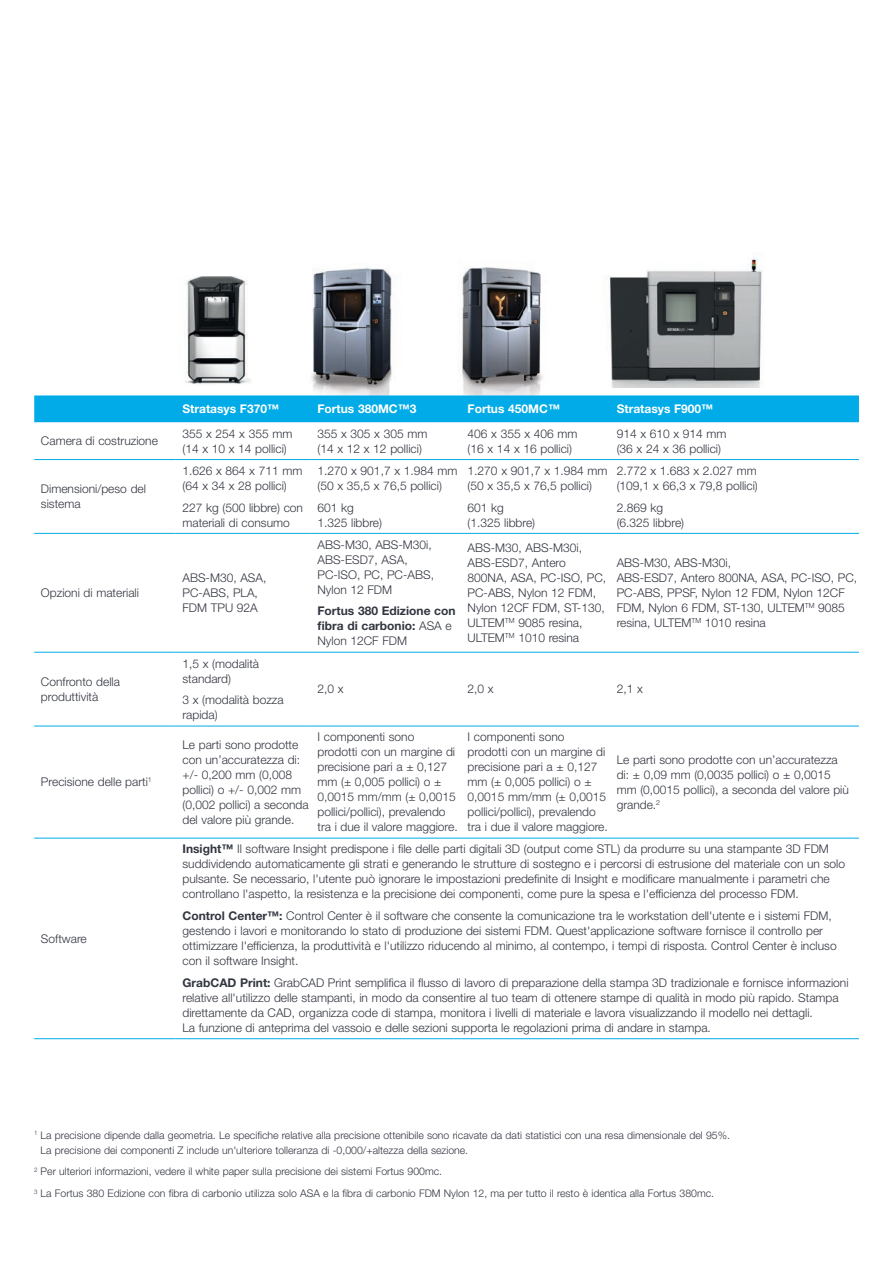
<style>
.page{position:relative;width:893px;height:1263px;background:#fff}
.page>*{position:absolute;margin:0;border:0;box-sizing:border-box;transform-origin:0 0}
.t1{font:300 12px/15px "Helvetica Neue LT Std";color:#323640}
.t2{font:700 12px "Helvetica Neue LT Std";color:#fff}
.t3{font:700 12px/15px "Helvetica Neue LT Std";color:#323640}
.t4{font:300 10.5px/15px "Helvetica Neue LT Std";color:#323640}
.s1{font-weight:300}
.s2{font-weight:700}
</style>
<div class="page">
<img style="left:311px;top:267px;width:81px;height:128px">
<img style="left:462px;top:267px;width:81px;height:128px">
<img style="left:185px;top:276px;width:66px;height:108px">
<img style="left:606px;top:257px;width:156px;height:131px">
<div style="left:34px;top:395px;width:825px;height:27px;background:#00abe7"></div>
<svg style="left:34px;top:422px;width:825px;height:416px"></svg>
<hr style="left:34px;top:459px;width:142px;height:1px;background:#00abe7">
<hr style="left:176px;top:459px;width:135px;height:1px;background:#00abe7">
<hr style="left:311px;top:459px;width:150px;height:1px;background:#00abe7">
<hr style="left:461px;top:459px;width:149px;height:1px;background:#00abe7">
<hr style="left:610px;top:459px;width:249px;height:1px;background:#00abe7">
<hr style="left:34px;top:533px;width:142px;height:1px;background:#00abe7">
<hr style="left:176px;top:533px;width:135px;height:1px;background:#00abe7">
<hr style="left:311px;top:533px;width:150px;height:1px;background:#00abe7">
<hr style="left:461px;top:533px;width:149px;height:1px;background:#00abe7">
<hr style="left:610px;top:533px;width:249px;height:1px;background:#00abe7">
<hr style="left:34px;top:652px;width:142px;height:1px;background:#00abe7">
<hr style="left:34px;top:1038px;width:142px;height:1px;background:#00abe7">
<hr style="left:176px;top:652px;width:135px;height:1px;background:#00abe7">
<hr style="left:176px;top:1038px;width:135px;height:1px;background:#00abe7">
<hr style="left:311px;top:1038px;width:150px;height:1px;background:#00abe7">
<hr style="left:461px;top:1038px;width:149px;height:1px;background:#00abe7">
<hr style="left:610px;top:1038px;width:249px;height:1px;background:#00abe7">
<hr style="left:311px;top:652px;width:150px;height:1px;background:#00abe7">
<hr style="left:461px;top:652px;width:149px;height:1px;background:#00abe7">
<hr style="left:610px;top:652px;width:249px;height:1px;background:#00abe7">
<hr style="left:34px;top:726px;width:142px;height:1px;background:#00abe7">
<hr style="left:176px;top:726px;width:135px;height:1px;background:#00abe7">
<hr style="left:311px;top:726px;width:150px;height:1px;background:#00abe7">
<hr style="left:461px;top:726px;width:149px;height:1px;background:#00abe7">
<hr style="left:610px;top:726px;width:249px;height:1px;background:#00abe7">
<hr style="left:34px;top:838px;width:142px;height:1px;background:#00abe7">
<hr style="left:176px;top:838px;width:135px;height:1px;background:#00abe7">
<hr style="left:311px;top:838px;width:150px;height:1px;background:#00abe7">
<hr style="left:461px;top:838px;width:149px;height:1px;background:#00abe7">
<hr style="left:610px;top:838px;width:249px;height:1px;background:#00abe7">
<p class="t2" style="left:182px;top:402px;width:98px">Stratasys F370™</p>
<p class="t2" style="left:317px;top:402px;width:101px">Fortus 380MC™3</p>
<p class="t2" style="left:468px;top:402px;width:94px">Fortus 450MC™</p>
<p class="t2" style="left:617px;top:402px;width:98px">Stratasys F900™</p>
<p class="t1" style="left:41px;top:433px;width:118px">Camera di costruzione</p>
<p class="t1" style="left:182px;top:426px;width:111px">355 x 254 x 355 mm (14 x 10 x 14 pollici)</p>
<p class="t1" style="left:317px;top:426px;width:111px">355 x 305 x 305 mm (14 x 12 x 12 pollici)</p>
<p class="t1" style="left:468px;top:426px;width:111px">406 x 355 x 406 mm (16 x 14 x 16 pollici)</p>
<p class="t1" style="left:617px;top:426px;width:111px">914 x 610 x 914 mm (36 x 24 x 36 pollici)</p>
<p class="t1" style="left:41px;top:481px;width:107px">Dimensioni/peso del sistema</p>
<p class="t1" style="left:182px;top:463px;width:121px">1.626 x 864 x 711 mm (64 x 34 x 28 pollici)</p>
<p class="t1" style="left:182px;top:500px;width:122px">227 kg (500 libbre) con materiali di consumo</p>
<p class="t1" style="left:317px;top:463px;width:141px">1.270 x 901,7 x 1.984 mm (50 x 35,5 x 76,5 pollici)</p>
<p class="t1" style="left:317px;top:500px;width:66px">601 kg<br>1.325 libbre)</p>
<p class="t1" style="left:468px;top:463px;width:141px">1.270 x 901,7 x 1.984 mm (50 x 35,5 x 76,5 pollici)</p>
<p class="t1" style="left:468px;top:500px;width:69px">601 kg (1.325 libbre)</p>
<p class="t1" style="left:617px;top:463px;width:143px">2.772 x 1.683 x 2.027 mm (109,1 x 66,3 x 79,8 pollici)</p>
<p class="t1" style="left:617px;top:500px;width:69px">2.869 kg (6.325 libbre)</p>
<p class="t1" style="left:41px;top:585px;width:100px">Opzioni di materiali</p>
<p class="t1" style="left:41px;top:674px;width:81px">Confronto della produttività</p>
<p class="t1" style="left:41px;top:774px;width:112px">Precisione delle parti<sup>1</sup></p>
<p class="t1" style="left:41px;top:931px;width:47px">Software</p>
<p class="t1" style="left:182px;top:570px;width:85px">ABS-M30, ASA,<br>PC-ABS, PLA,<br>FDM TPU 92A</p>
<p class="t1" style="left:182px;top:655px;width:78px">1,5 x (modalità standard)</p>
<p class="t1" style="left:182px;top:692px;width:103px">3 x (modalità bozza rapida)</p>
<p class="t1" style="left:317px;top:537px;width:118px">ABS-M30, ABS-M30i,<br>ABS-ESD7, ASA,<br>PC-ISO, PC, PC-ABS,<br>Nylon 12 FDM</p>
<p class="t3" style="left:317px;top:603px;width:140px">Fortus 380 Edizione con fibra di carbonio: <span class="s1">ASA e<br>Nylon 12CF FDM</span></p>
<p class="t1" style="left:468px;top:540px;width:140px">ABS-M30, ABS-M30i,<br>ABS-ESD7, Antero<br>800NA, ASA, PC-ISO, PC,<br>PC-ABS, Nylon 12 FDM,<br>Nylon 12CF FDM, ST-130,<br>ULTEM<sup>TM</sup> 9085 resina,<br>ULTEM<sup>TM</sup> 1010 resina</p>
<p class="t1" style="left:617px;top:555px;width:242px">ABS-M30, ABS-M30i,<br>ABS-ESD7, Antero 800NA, ASA, PC-ISO, PC, PC-ABS, PPSF, Nylon 12 FDM, Nylon 12CF FDM, Nylon 6 FDM, ST-130, ULTEM<sup>TM</sup> 9085 resina, ULTEM<sup>TM</sup> 1010 resina</p>
<p class="t1" style="left:317px;top:681px;width:28px">2,0 x</p>
<p class="t1" style="left:468px;top:681px;width:28px">2,0 x</p>
<p class="t1" style="left:617px;top:681px;width:28px">2,1 x</p>
<p class="t1" style="left:182px;top:737px;width:128px">Le parti sono prodotte con un’accuratezza di: +/- 0,200 mm (0,008 pollici) o +/- 0,002 mm (0,002 pollici) a seconda del valore più grande.</p>
<p class="t1" style="left:317px;top:729px;width:142px">I componenti sono<br>prodotti con un margine di precisione pari a ± 0,127 mm (± 0,005 pollici) o ±<br>0,0015 mm/mm (± 0,0015 pollici/pollici), prevalendo tra i due il valore maggiore.</p>
<p class="t1" style="left:468px;top:729px;width:142px">I componenti sono<br>prodotti con un margine di precisione pari a ± 0,127 mm (± 0,005 pollici) o ±<br>0,0015 mm/mm (± 0,0015 pollici/pollici), prevalendo tra i due il valore maggiore.</p>
<p class="t1" style="left:617px;top:752px;width:234px">Le parti sono prodotte con un’accuratezza di: ± 0,09 mm (0,0035 pollici) o ± 0,0015 mm (0,0015 pollici), a seconda del valore più grande.<sup>2</sup></p>
<p class="t1" style="left:182px;top:841px;width:664px"><span class="s2">Insight™</span> Il software Insight predispone i file delle parti digitali 3D (output come STL) da produrre su una stampante 3D FDM suddividendo automaticamente gli strati e generando le strutture di sostegno e i percorsi di estrusione del materiale con un solo pulsante. Se necessario, l'utente può ignorare le impostazioni predefinite di Insight e modificare manualmente i parametri che controllano l'aspetto, la resistenza e la precisione dei componenti, come pure la spesa e l'efficienza del processo FDM.</p>
<p class="t1" style="left:182px;top:908px;width:656px"><span class="s2">Control Center™:</span> Control Center è il software che consente la comunicazione tra le workstation dell'utente e i sistemi FDM, gestendo i lavori e monitorando lo stato di produzione dei sistemi FDM. Quest'applicazione software fornisce il controllo per ottimizzare l'efficienza, la produttività e l'utilizzo riducendo al minimo, al contempo, i tempi di risposta. Control Center è incluso con il software Insight.</p>
<p class="t1" style="left:182px;top:975px;width:668px"><span class="s2">GrabCAD Print:</span> GrabCAD Print semplifica il flusso di lavoro di preparazione della stampa 3D tradizionale e fornisce informazioni relative all'utilizzo delle stampanti, in modo da consentire al tuo team di ottenere stampe di qualità in modo più rapido. Stampa direttamente da CAD, organizza code di stampa, monitora i livelli di materiale e lavora visualizzando il modello nei dettagli.<br>La funzione di anteprima del vassoio e delle sezioni supporta le regolazioni prima di andare in stampa.</p>
<p class="t4" style="left:41px;top:1127px;width:691px;text-indent:-7px"><sup>1</sup> La precisione dipende dalla geometria. Le specifiche relative alla precisione ottenibile sono ricavate da dati statistici con una resa dimensionale del 95%.<br>La precisione dei componenti Z include un'ulteriore tolleranza di -0,000/+altezza della sezione.</p>
<p class="t4" style="left:34px;top:1160px;width:682px;line-height:21.8px"><sup>2</sup> Per ulteriori informazioni, vedere il white paper sulla precisione dei sistemi Fortus 900mc.<br><sup>3</sup> La Fortus 380 Edizione con fibra di carbonio utilizza solo ASA e la fibra di carbonio FDM Nylon 12, ma per tutto il resto è identica alla Fortus 380mc.</p>
</div>
